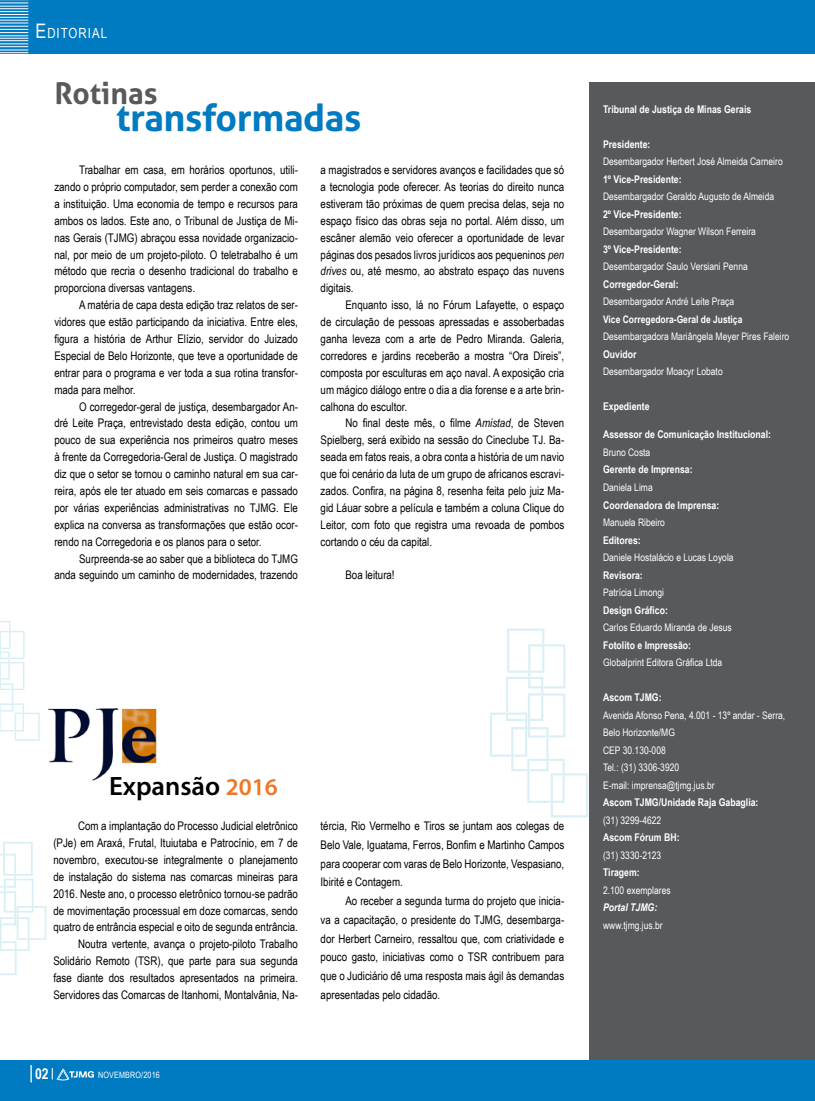
<style>
.page{position:relative;width:815px;height:1101px;background:#fff}
.page>*{position:absolute;margin:0;border:0;box-sizing:border-box;transform-origin:0 0}
.t1{font:700 37.5px "Aller";letter-spacing:-.01em;color:#007ac1}
.t2{font:700 30px "Aller";color:#58595b}
.t3{font:600 26.62px "Myriad Pro";color:#000}
.t4{font:700 15px "Arial Narrow";color:#fff}
.t5{font:14px "Arial Narrow";letter-spacing:.07em;color:#fff}
.t6{font:11.88px/16.9px "Arial Narrow";color:#000;text-align:justify}
.t7{font:700 10.62px "Arial Narrow";color:#fff}
.t8{font:italic 700 10.62px "Arial Narrow";color:#fff}
.t9{font:10.38px/17.5px "Arial Narrow";color:#fff}
.t10{font:700 10.38px "Arial Narrow";color:#fff}
.t11{font:8.75px "Arial Narrow";letter-spacing:.02em;color:#fff}
.s1{font-size:20px}
.s2{font-style:italic}
.s3{font-size:24.25px;color:#f37624}
</style>
<div class="page">
<div style="left:590px;top:83px;width:225px;height:978px;background:#58595b"></div>
<div style="left:0;top:0;width:815px;height:53px;background:#007ac1"></div>
<svg style="left:0;top:0;width:28px;height:53px"></svg>
<svg style="left:490px;top:628px;width:98px;height:189px"></svg>
<img style="left:25px;top:708px;width:132px;height:73px">
<div style="left:109px;top:775px;width:266px;height:38px;background:#fff"></div>
<svg style="left:0;top:842px;width:46px;height:132px"></svg>
<svg style="left:0;top:621px;width:40px;height:119px"></svg>
<div style="left:0;top:1060px;width:815px;height:40px;background:#007ac1"></div>
<svg style="left:30px;top:1065px;width:2px;height:17px"></svg>
<svg style="left:52px;top:1068px;width:42px;height:12px"></svg>
<p class="t5" style="left:35px;top:23px;width:73px"><span class="s1">E</span>DITORIAL</p>
<h2 class="t2" style="left:54px;top:75px;width:105px">Rotinas</h2>
<h1 class="t1" style="left:116px;top:94px;width:247px">transformadas</h1>
<p class="t6" style="left:54px;top:161px;width:245px;text-indent:25px">Trabalhar em casa, em horários oportunos, utili&shy;zando o próprio computador, sem perder a conexão com a instituição. Uma economia de tempo e recursos para ambos os lados. Este ano, o Tribunal de Justiça de Mi&shy;nas Gerais (TJMG) abraçou essa novidade organizacio&shy;nal, por meio de um projeto-piloto. O teletrabalho é um método que recria o desenho tradicional do trabalho e proporciona diversas vantagens.</p>
<p class="t6" style="left:54px;top:296px;width:245px;text-indent:25px">A matéria de capa desta edição traz relatos de ser&shy;vidores que estão participando da iniciativa. Entre eles, figura a história de Arthur Elízio, servidor do Juizado Especial de Belo Horizonte, que teve a oportunidade de entrar para o programa e ver toda a sua rotina transfor&shy;mada para melhor.</p>
<p class="t6" style="left:54px;top:397px;width:245px;text-indent:25px">O corregedor-geral de justiça, desembargador An&shy;dré Leite Praça, entrevistado desta edição, contou um pouco de sua experiência nos primeiros quatro meses à frente da Corregedoria-Geral de Justiça. O magistrado diz que o setor se tornou o caminho natural em sua car&shy;reira, após ele ter atuado em seis comarcas e passado por várias experiências administrativas no TJMG. Ele explica na conversa as transformações que estão ocor&shy;rendo na Corregedoria e os planos para o setor.</p>
<p class="t6" style="left:54px;top:549px;width:245px;text-align:right">Surpreenda-se ao saber que a biblioteca do TJMG<br>anda seguindo um caminho de modernidades, trazendo</p>
<p class="t6" style="left:321px;top:161px;width:245px">a magistrados e servidores avanços e facilidades que só a tecnologia pode oferecer. As teorias do direito nunca estiveram tão próximas de quem precisa delas, seja no espaço físico das obras seja no portal. Além disso, um escâner alemão veio oferecer a oportunidade de levar páginas dos pesados livros jurídicos aos pequeninos <span class="s2">pen drives</span> ou, até mesmo, ao abstrato espaço das nuvens digitais.</p>
<p class="t6" style="left:321px;top:296px;width:245px;text-indent:25px">Enquanto isso, lá no Fórum Lafayette, o espaço de circulação de pessoas apressadas e assoberbadas ganha leveza com a arte de Pedro Miranda. Galeria, corredores e jardins receberão a mostra “Ora Direis”, composta por esculturas em aço naval. A exposição cria um mágico diálogo entre o dia a dia forense e a arte brin&shy;calhona do escultor.</p>
<p class="t6" style="left:321px;top:414px;width:245px;text-indent:25px">No final deste mês, o filme <span class="s2">Amistad</span>, de Steven Spielberg, será exibido na sessão do Cineclube TJ. Ba&shy;seada em fatos reais, a obra conta a história de um navio que foi cenário da luta de um grupo de africanos escravi&shy;zados. Confira, na página 8, resenha feita pelo juiz Ma&shy;gid Láuar sobre a película e também a coluna Clique do Leitor, com foto que registra uma revoada de pombos cortando o céu da capital.</p>
<p class="t6" style="left:345px;top:566px;width:51px">Boa leitura!</p>
<h3 class="t3" style="left:109px;top:769px;width:170px">Expansão <span class="s3">2016</span></h3>
<p class="t6" style="left:53px;top:817px;width:246px;text-align:right">Com a implantação do Processo Judicial eletrônico (PJe) em Araxá, Frutal, Ituiutaba e Patrocínio, em 7 de novembro, executou-se integralmente o planejamento de instalação do sistema nas comarcas mineiras para 2016. Neste ano, o processo eletrônico tornou-se padrão de movimentação processual em doze comarcas, sendo quatro de entrância especial e oito de segunda entrância.<br>Noutra vertente, avança o projeto-piloto Trabalho Solidário Remoto (TSR), que parte para sua segunda fase diante dos resultados apresentados na primeira.<br>Servidores das Comarcas de Itanhomi, Montalvânia, Na-</p>
<p class="t6" style="left:321px;top:816px;width:245px;line-height:18.6px">tércia, Rio Vermelho e Tiros se juntam aos colegas de Belo Vale, Iguatama, Ferros, Bonfim e Martinho Campos para cooperar com varas de Belo Horizonte, Vespasiano, Ibirité e Contagem.</p>
<p class="t6" style="left:321px;top:891px;width:245px;line-height:18.6px;text-indent:25px">Ao receber a segunda turma do projeto que inicia&shy;va a capacitação, o presidente do TJMG, desembarga&shy;dor Herbert Carneiro, ressaltou que, com criatividade e pouco gasto, iniciativas como o TSR contribuem para que o Judiciário dê uma resposta mais ágil às demandas apresentadas pelo cidadão.</p>
<p class="t4" style="left:35px;top:1062px;width:15px">02</p>
<p class="t11" style="left:98px;top:1067px;width:63px">NOVEMBRO/2016</p>
<p class="t7" style="left:603px;top:101px;width:150px">Tribunal de Justiça de Minas Gerais</p>
<p class="t7" style="left:603px;top:136px;width:49px">Presidente:</p>
<p class="t9" style="left:603px;top:152px;width:181px">Desembargador Herbert José Almeida Carneiro</p>
<p class="t7" style="left:603px;top:171px;width:80px">1º Vice-Presidente:</p>
<p class="t9" style="left:603px;top:187px;width:173px">Desembargador Geraldo Augusto de Almeida</p>
<p class="t7" style="left:603px;top:206px;width:80px">2º Vice-Presidente:</p>
<p class="t9" style="left:603px;top:222px;width:154px">Desembargador Wagner Wilson Ferreira</p>
<p class="t7" style="left:603px;top:241px;width:80px">3º Vice-Presidente:</p>
<p class="t9" style="left:603px;top:257px;width:146px">Desembargador Saulo Versiani Penna</p>
<p class="t7" style="left:603px;top:276px;width:77px">Corregedor-Geral:</p>
<p class="t9" style="left:603px;top:292px;width:132px">Desembargador André Leite Praça</p>
<p class="t10" style="left:603px;top:311px;width:141px">Vice Corregedora-Geral de Justiça</p>
<p class="t9" style="left:603px;top:327px;width:188px">Desembargadora Mariângela Meyer Pires Faleiro</p>
<p class="t7" style="left:603px;top:346px;width:35px">Ouvidor</p>
<p class="t9" style="left:603px;top:362px;width:121px">Desembargador Moacyr Lobato</p>
<p class="t7" style="left:603px;top:398px;width:48px">Expediente</p>
<p class="t7" style="left:603px;top:426px;width:170px">Assessor de Comunicação Institucional:</p>
<p class="t9" style="left:603px;top:443px;width:49px">Bruno Costa</p>
<p class="t7" style="left:603px;top:461px;width:91px">Gerente de Imprensa:</p>
<p class="t9" style="left:603px;top:478px;width:51px">Daniela Lima</p>
<p class="t7" style="left:603px;top:496px;width:118px">Coordenadora de Imprensa:</p>
<p class="t9" style="left:603px;top:513px;width:63px">Manuela Ribeiro</p>
<p class="t7" style="left:603px;top:531px;width:39px">Editores:</p>
<p class="t9" style="left:603px;top:548px;width:132px">Daniele Hostalácio e Lucas Loyola</p>
<p class="t7" style="left:603px;top:566px;width:41px">Revisora:</p>
<p class="t9" style="left:603px;top:583px;width:62px">Patrícia Limongi</p>
<p class="t7" style="left:603px;top:601px;width:66px">Design Gráfico:</p>
<p class="t9" style="left:603px;top:618px;width:130px">Carlos Eduardo Miranda de Jesus</p>
<p class="t7" style="left:603px;top:636px;width:90px">Fotolito e Impressão:</p>
<p class="t9" style="left:603px;top:653px;width:121px">Globalprint Editora Gráfica Ltda</p>
<p class="t7" style="left:603px;top:689px;width:60px">Ascom TJMG:</p>
<p class="t9" style="left:603px;top:705px;width:184px">Avenida Afonso Pena, 4.001 - 13º andar - Serra,<br>Belo Horizonte/MG<br>CEP 30.130-008<br>Tel.: (31) 3306-3920<br>E-mail: imprensa@tjmg.jus.br</p>
<p class="t7" style="left:603px;top:794px;width:157px">Ascom TJMG/Unidade Raja Gabaglia:</p>
<p class="t9" style="left:603px;top:810px;width:60px">(31) 3299-4622</p>
<p class="t7" style="left:603px;top:829px;width:78px">Ascom Fórum BH:</p>
<p class="t9" style="left:603px;top:845px;width:60px">(31) 3330-2123</p>
<p class="t7" style="left:603px;top:864px;width:38px">Tiragem:</p>
<p class="t9" style="left:603px;top:880px;width:69px">2.100 exemplares</p>
<p class="t8" style="left:603px;top:899px;width:56px">Portal TJMG:</p>
<p class="t9" style="left:603px;top:915px;width:61px">www.tjmg.jus.br</p>
</div>
